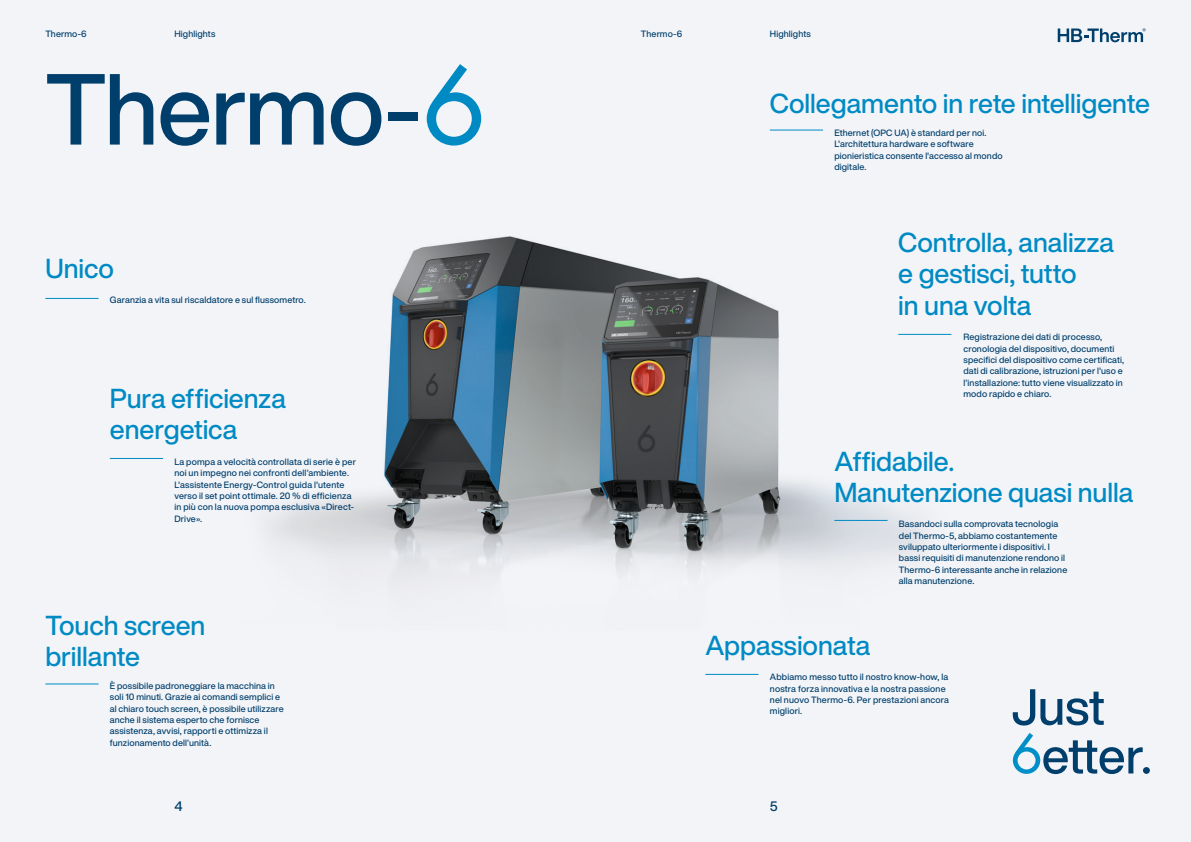
<style>
.page{position:relative;width:1191px;height:842px;background:#f2f4f8}
.page>*{position:absolute;margin:0;border:0;box-sizing:border-box;transform-origin:0 0}
.t1{font:500 99px "Helvetica Now Display";letter-spacing:-.015em;color:#003e6b}
.t2{font:500 27px/31.2px "Helvetica Now Display";letter-spacing:-.005em;color:#008ac4}
.t3{font:500 13.5px "Helvetica Now Display";color:#003e6b}
.t4{font:500 9px/11.3px "Helvetica Now Display";letter-spacing:.015em;color:#003e6b}
</style>
<div class="page">
<svg style="left:1012px;top:689px;width:91px;height:36px"></svg>
<svg style="left:1012px;top:733px;width:137px;height:41px"></svg>
<svg style="left:1057px;top:28px;width:88px;height:14px"></svg>
<svg style="left:427px;top:64px;width:54px;height:82px"></svg>
<img style="left:268px;top:236px;width:684px;height:346px">
<hr style="left:834px;top:520px;width:53px;height:1px;background:#008ac4">
<hr style="left:45px;top:684px;width:54px;height:1px;background:#008ac4">
<hr style="left:45px;top:298px;width:54px;height:1px;background:#008ac4">
<hr style="left:898px;top:334px;width:53px;height:1px;background:#008ac4">
<hr style="left:110px;top:458px;width:53px;height:1px;background:#008ac4">
<hr style="left:705px;top:674px;width:53px;height:1px;background:#008ac4">
<hr style="left:770px;top:130px;width:53px;height:1px;background:#008ac4">
<p class="t4" style="left:45px;top:28px;width:43px">Thermo-6</p>
<p class="t4" style="left:174px;top:28px;width:42px">Highlights</p>
<p class="t4" style="left:641px;top:28px;width:43px">Thermo-6</p>
<p class="t4" style="left:770px;top:28px;width:42px">Highlights</p>
<h1 class="t1" style="left:45px;top:41px;width:377px">Thermo-</h1>
<h2 class="t2" style="left:45px;top:252px;width:70px">Unico</h2>
<p class="t4" style="left:110px;top:294px;width:197px">Garanzia a vita sul riscaldatore e sul flussometro.</p>
<h2 class="t2" style="left:110px;top:383px;width:178px">Pura efficienza energetica</h2>
<p class="t4" style="left:174px;top:456px;width:183px">La pompa a velocità controllata di serie è per noi un impegno nei confronti dell’ambiente.<br>L'assistente Energy-Control guida l'utente verso il set point ottimale. 20 % di efficienza in più con la nuova pompa esclusiva «Direct-Drive».</p>
<h2 class="t2" style="left:45px;top:610px;width:162px">Touch screen brillante</h2>
<p class="t4" style="left:110px;top:680px;width:175px">È possibile padroneggiare la macchina in soli 10 minuti. Grazie ai comandi semplici e al chiaro touch screen, è possibile utilizzare anche il sistema esperto che fornisce assistenza, avvisi, rapporti e ottimizza il funzionamento dell’unità.</p>
<h2 class="t2" style="left:770px;top:88px;width:382px">Collegamento in rete intelligente</h2>
<p class="t4" style="left:834px;top:127px;width:170px">Ethernet (OPC UA) è standard per noi.<br>L'architettura hardware e software pionieristica consente l'accesso al mondo digitale.</p>
<h2 class="t2" style="left:898px;top:227px;width:217px">Controlla, analizza e gestisci, tutto<br>in una volta</h2>
<p class="t4" style="left:963px;top:331px;width:162px">Registrazione dei dati di processo, cronologia del dispositivo, documenti specifici del dispositivo come certificati, dati di calibrazione, istruzioni per l'uso e l’installazione: tutto viene visualizzato in modo rapido e chiaro.</p>
<h2 class="t2" style="left:834px;top:445px;width:300px">Affidabile.<br>Manutenzione quasi nulla</h2>
<p class="t4" style="left:899px;top:518px;width:170px">Basandoci sulla comprovata tecnologia del Thermo-5, abbiamo costantemente sviluppato ulteriormente i dispositivi. I bassi requisiti di manutenzione rendono il Thermo-6 interessante anche in relazione alla manutenzione.</p>
<h2 class="t2" style="left:705px;top:629px;width:166px">Appassionata</h2>
<p class="t4" style="left:770px;top:671px;width:181px">Abbiamo messo tutto il nostro know-how, la nostra forza innovativa e la nostra passione nel nuovo Thermo-6. Per prestazioni ancora migliori.</p>
<h3 class="t3" style="left:174px;top:797px;width:10px">4</h3>
<h3 class="t3" style="left:770px;top:797px;width:9px">5</h3>
</div>
